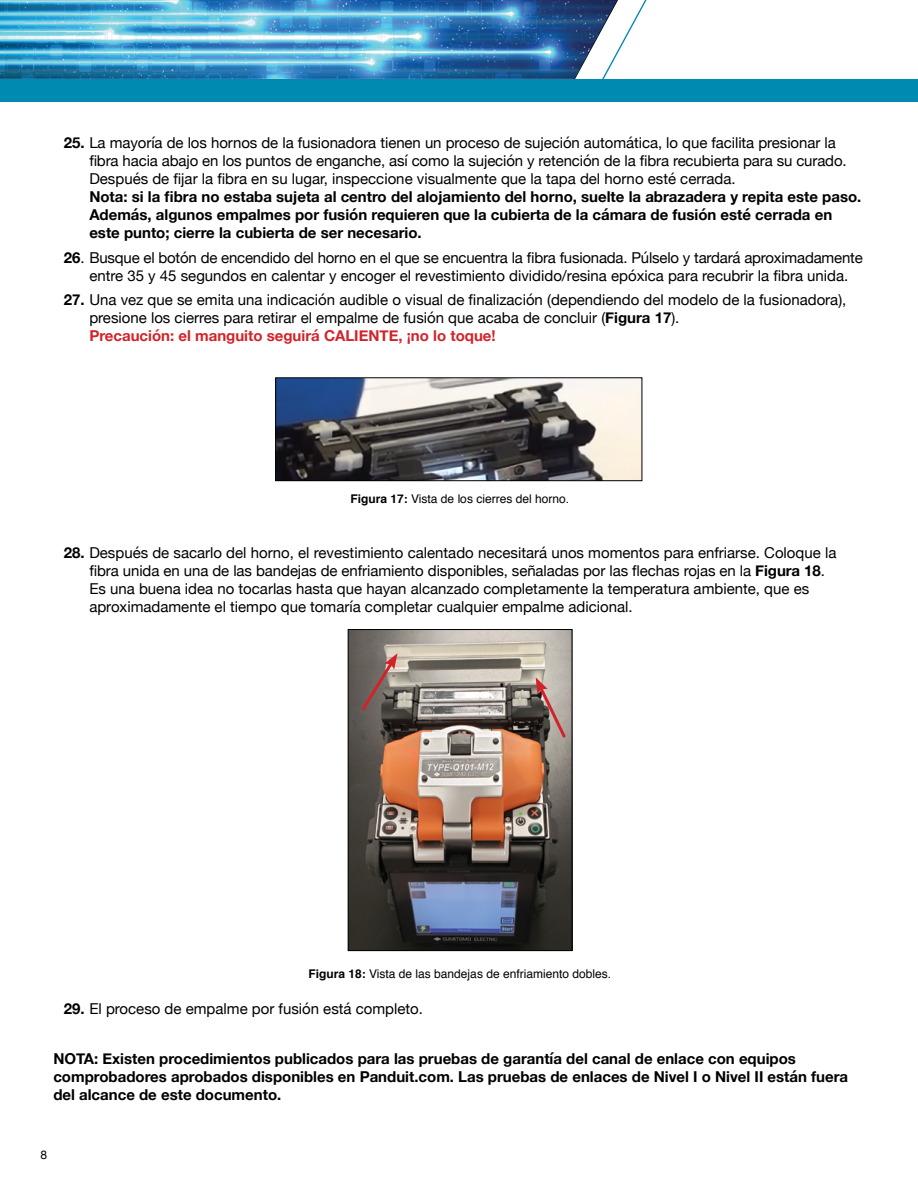
<style>
.page{position:relative;width:918px;height:1188px;background:#fff}
.page>*{position:absolute;margin:0;border:0;box-sizing:border-box;transform-origin:0 0}
.t1{font:15px/18px "Helvetica Neue";color:#000}
.t2{font:700 15px/18px "Helvetica Neue";color:#000}
.t3{font:12px "Helvetica";color:#000}
.t4{font:12px "Helvetica Neue";color:#000}
.s1{font-weight:700}
.s2{font-weight:700;color:#d2232a}
</style>
<div class="page">
<svg style="left:617px;top:0;width:30px;height:55px"></svg>
<div style="left:0;top:79px;width:918px;height:23px;background:#008ab1"></div>
<img style="left:277px;top:379px;width:363px;height:100px">
<div style="left:275px;top:377px;width:367px;height:104px;border:1px solid #000"></div>
<img style="left:350px;top:631px;width:220px;height:318px">
<div style="left:348px;top:629px;width:224px;height:322px;border:1px solid #000"></div>
<svg style="left:358px;top:653px;width:40px;height:61px;background:#7b6560"></svg>
<svg style="left:536px;top:677px;width:33px;height:64px;background:#9b837e"></svg>
<img style="left:0;top:0;width:617px;height:79px">
<p class="t1" style="left:89px;top:134px;width:759px;text-indent:-26px"><span class="s1">25.</span> La mayoría de los hornos de la fusionadora tienen un proceso de sujeción automática, lo que facilita presionar la fibra hacia abajo en los puntos de enganche, así como la sujeción y retención de la fibra recubierta para su curado.<br>Después de fijar la fibra en su lugar, inspeccione visualmente que la tapa del horno esté cerrada.</p>
<p class="t2" style="left:89px;top:188px;width:774px">Nota: si la fibra no estaba sujeta al centro del alojamiento del horno, suelte la abrazadera y repita este paso.<br>Además, algunos empalmes por fusión requieren que la cubierta de la cámara de fusión esté cerrada en este punto; cierre la cubierta de ser necesario.</p>
<p class="t1" style="left:89px;top:249px;width:775px;text-indent:-26px"><span class="s1">26</span>. Busque el botón de encendido del horno en el que se encuentra la fibra fusionada. Púlselo y tardará aproximadamente entre 35 y 45 segundos en calentar y encoger el revestimiento dividido/resina epóxica para recubrir la fibra unida.</p>
<p class="t1" style="left:89px;top:292px;width:759px;text-indent:-26px"><span class="s1">27.</span> Una vez que se emita una indicación audible o visual de finalización (dependiendo del modelo de la fusionadora), presione los cierres para retirar el empalme de fusión que acaba de concluir (<span class="s1">Figura 17</span>).<br><span class="s2">Precaución: el manguito seguirá CALIENTE, ¡no lo toque!</span></p>
<p class="t3" style="left:351px;top:489px;width:220px"><span class="s1">Figura 17:</span> Vista de los cierres del horno.</p>
<p class="t1" style="left:89px;top:545px;width:749px;text-indent:-26px"><span class="s1">28.</span> Después de sacarlo del horno, el revestimiento calentado necesitará unos momentos para enfriarse. Coloque la fibra unida en una de las bandejas de enfriamiento disponibles, señaladas por las flechas rojas en la <span class="s1">Figura 18</span>.<br>Es una buena idea no tocarlas hasta que hayan alcanzado completamente la temperatura ambiente, que es aproximadamente el tiempo que tomaría completar cualquier empalme adicional.</p>
<p class="t3" style="left:308px;top:965px;width:304px"><span class="s1">Figura 18:</span> Vista de las bandejas de enfriamiento dobles.</p>
<p class="t1" style="left:64px;top:1001px;width:361px"><span class="s1">29.</span> El proceso de empalme por fusión está completo.</p>
<p class="t2" style="left:53px;top:1050px;width:796px">NOTA: Existen procedimientos publicados para las pruebas de garantía del canal de enlace con equipos comprobadores aprobados disponibles en Panduit.com. Las pruebas de enlaces de Nivel I o Nivel II están fuera del alcance de este documento.</p>
<p class="t4" style="left:40px;top:1146px;width:8px">8</p>
</div>
